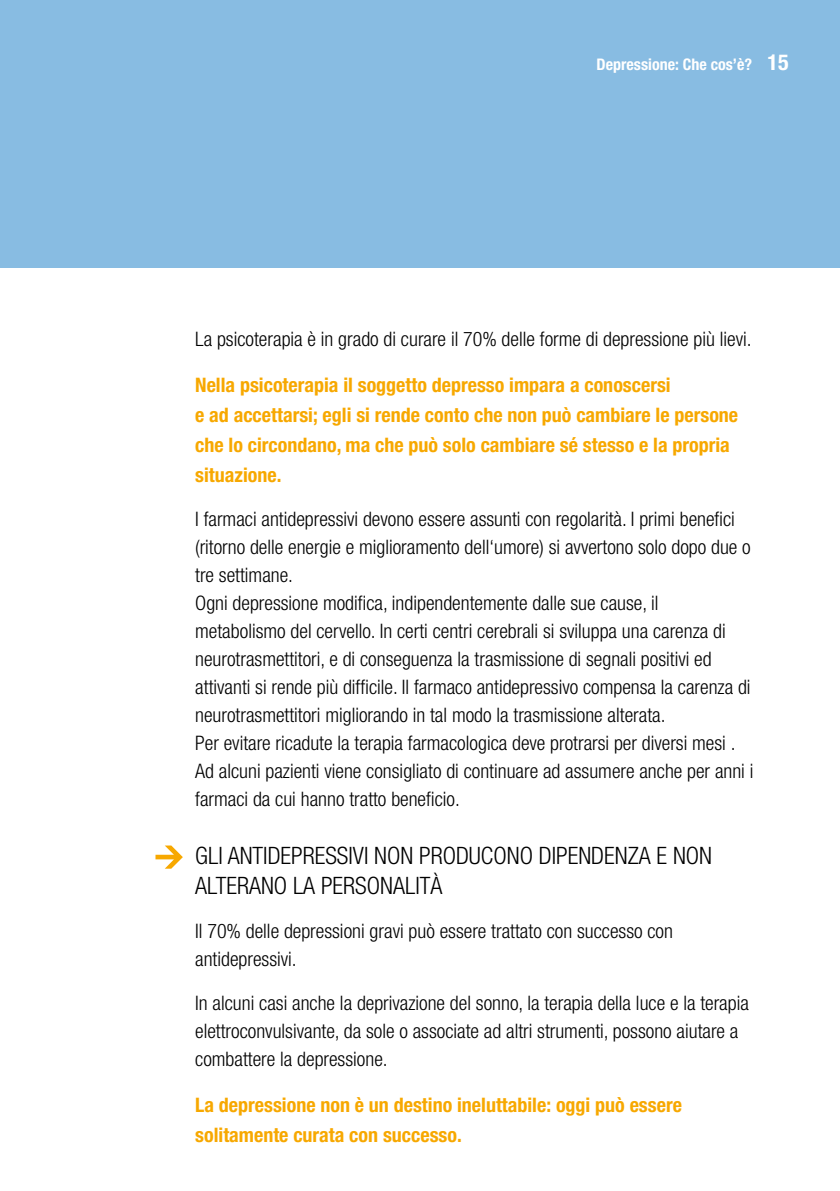
<style>
.page{position:relative;width:840px;height:1191px;background:#fff}
.page>*{position:absolute;margin:0;border:0;box-sizing:border-box;transform-origin:0 0}
.t1{font:300 condensed 24px/30px "Helvetica Neue";color:#000}
.t2{font:300 condensed 20px/28px "Helvetica Neue";color:#000}
.t3{font:700 condensed 20px/30px "Helvetica Neue";color:#f7a800}
.t4{font:700 condensed 16px "Helvetica Neue";color:#fff}
.s1{font-size:22px}
</style>
<div class="page">
<div style="left:0;top:0;width:839px;height:267px;background:#88bce2"></div>
<svg style="left:155px;top:845px;width:28px;height:23px"></svg>
<p class="t4" style="left:596px;top:54px;width:193px">Depressione: Che cos’è? <span class="s1">15</span></p>
<p class="t2" style="left:195px;top:325px;width:557px">La psicoterapia è in grado di curare il 70% delle forme di depressione più lievi.</p>
<p class="t3" style="left:195px;top:369px;width:544px">Nella psicoterapia il soggetto depresso impara a conoscersi<br>e ad accettarsi; egli si rende conto che non può cambiare le persone che lo circondano, ma che può solo cambiare sé stesso e la propria situazione.</p>
<p class="t2" style="left:195px;top:505px;width:559px">I farmaci antidepressivi devono essere assunti con regolarità. I primi benefici (ritorno delle energie e miglioramento dell‘umore) si avvertono solo dopo due o tre settimane.<br>Ogni depressione modifica, indipendentemente dalle sue cause, il metabolismo del cervello. In certi centri cerebrali si sviluppa una carenza di neurotrasmettitori, e di conseguenza la trasmissione di segnali positivi ed attivanti si rende più difficile. Il farmaco antidepressivo compensa la carenza di neurotrasmettitori migliorando in tal modo la trasmissione alterata.<br>Per evitare ricadute la terapia farmacologica deve protrarsi per diversi mesi .<br>Ad alcuni pazienti viene consigliato di continuare ad assumere anche per anni i farmaci da cui hanno tratto beneficio.</p>
<p class="t1" style="left:195px;top:840px;width:518px">GLI ANTIDEPRESSIVI NON PRODUCONO DIPENDENZA E NON<br>ALTERANO LA PERSONALITà</p>
<p class="t2" style="left:195px;top:917px;width:479px">Il 70% delle depressioni gravi può essere trattato con successo con antidepressivi.</p>
<p class="t2" style="left:195px;top:989px;width:555px">In alcuni casi anche la deprivazione del sonno, la terapia della luce e la terapia elettroconvulsivante, da sole o associate ad altri strumenti, possono aiutare a combattere la depressione.</p>
<p class="t3" style="left:195px;top:1089px;width:488px">La depressione non è un destino ineluttabile: oggi può essere solitamente curata con successo.</p>
</div>
